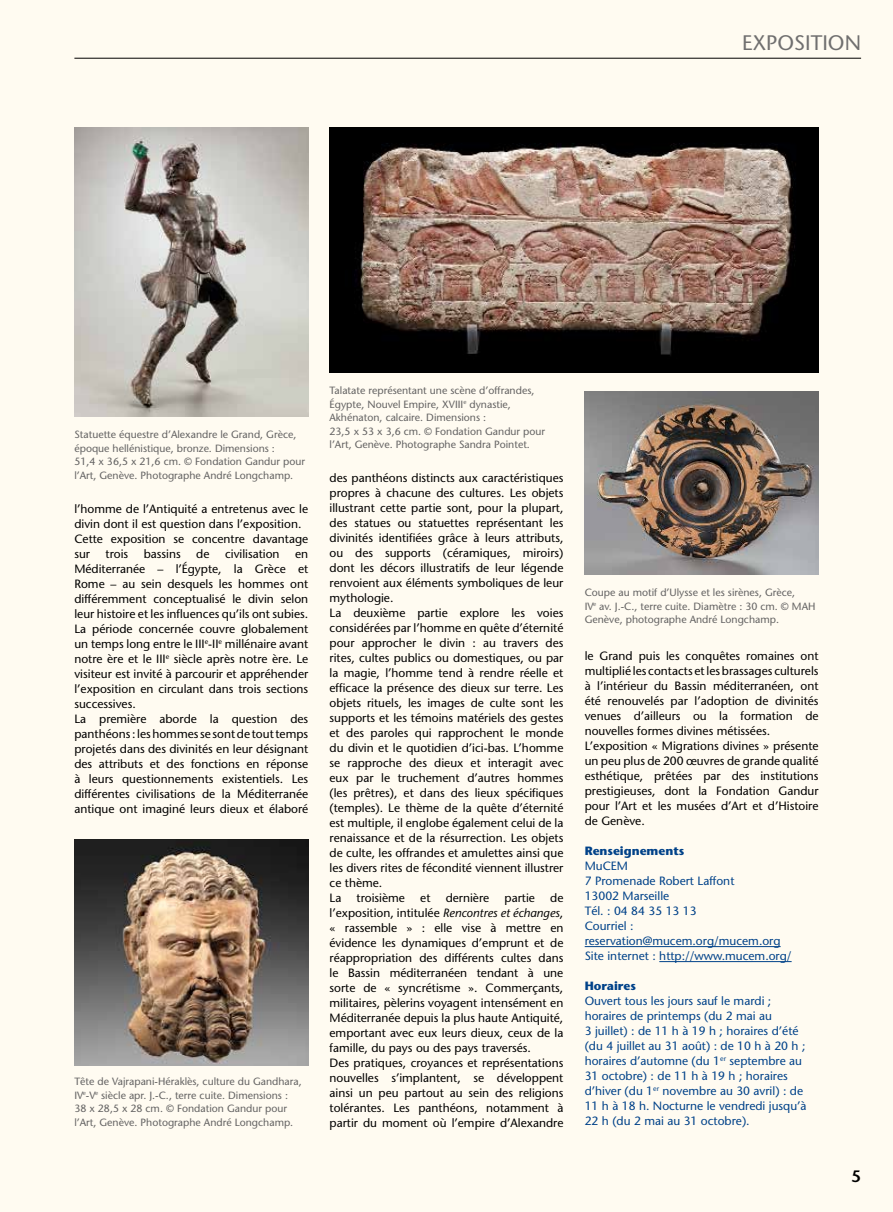
<style>
.page{position:relative;width:893px;height:1212px;background:#fffbf1}
.page>*{position:absolute;margin:0;border:0;box-sizing:border-box;transform-origin:0 0}
.t1{font:21px "Stone Sans";color:#706f6f}
.t2{font:600 16.5px "Stone Sans";color:#000}
.t3{font:12px/15px "Stone Sans";color:#000}
.t4{font:12px/15px "Stone Sans";color:#004289}
.t5{font:700 12px "Stone Sans";color:#004289}
.t6{font:10.5px/13.5px "Stone Sans";color:#646363}
.s1{font-style:italic}
</style>
<div class="page">
<hr style="left:585px;top:946px;width:196px;height:1px;background:#004289">
<hr style="left:659px;top:961px;width:133px;height:1px;background:#004289">
<hr style="left:74px;top:58px;width:787px;height:1px;background:#000">
<img style="left:585px;top:392px;width:234px;height:182px">
<img style="left:74px;top:128px;width:234px;height:289px">
<img style="left:74px;top:840px;width:234px;height:225px">
<img style="left:330px;top:128px;width:489px;height:244px">
<h1 class="t1" style="left:742px;top:30px;width:120px">EXPOSITION</h1>
<p class="t6" style="left:74px;top:428px;width:232px">Statuette équestre d’Alexandre le Grand, Grèce, époque hellénistique, bronze. Dimensions :<br>51,4 x 36,5 x 21,6 cm. © Fondation Gandur pour l’Art, Genève. Photographe André Longchamp.</p>
<p class="t3" style="left:74px;top:501px;width:235px">l’homme de l’Antiquité a entretenus avec le divin dont il est question dans l’exposition.<br>Cette exposition se concentre davantage sur</p>
<p class="t3" style="left:106px;top:546px;width:24px">trois</p>
<p class="t3" style="left:144px;top:546px;width:39px">bassins</p>
<p class="t3" style="left:196px;top:546px;width:15px">de</p>
<p class="t3" style="left:225px;top:546px;width:56px">civilisation</p>
<p class="t3" style="left:74px;top:546px;width:235px;text-indent:221px">en Méditerranée – l’Égypte, la Grèce et Rome – au sein desquels les hommes ont différemment conceptualisé le divin selon leur histoire et les influences qu’ils ont subies.<br>La période concernée couvre globalement un temps long entre le III<sup>e</sup>-II<sup>e</sup> millénaire avant notre ère et le III<sup>e</sup> siècle après notre ère. Le visiteur est invité à parcourir et appréhender l’exposition en circulant dans trois sections successives.<br>La première aborde la question des panthéons: les hommes se sont de tout temps projetés dans des divinités en leur désignant des attributs et des fonctions en réponse à leurs questionnements existentiels. Les différentes civilisations de la Méditerranée antique ont imaginé leurs dieux et élaboré</p>
<p class="t6" style="left:74px;top:1075px;width:229px">Tête de Vajrapani-Héraklès, culture du Gandhara, IV<sup>e</sup>-V<sup>e</sup> siècle apr. J.-C., terre cuite. Dimensions :<br>38 x 28,5 x 28 cm. © Fondation Gandur pour l’Art, Genève. Photographe André Longchamp.</p>
<p class="t6" style="left:330px;top:384px;width:217px">Talatate représentant une scène d’offrandes, Égypte, Nouvel Empire, XVIII<sup>e</sup> dynastie, Akhénaton, calcaire. Dimensions :<br>23,5 x 53 x 3,6 cm. © Fondation Gandur pour l’Art, Genève. Photographe Sandra Pointet.</p>
<p class="t3" style="left:330px;top:470px;width:235px">des panthéons distincts aux caractéristiques propres à chacune des cultures. Les objets illustrant cette partie sont, pour la plupart, des statues ou statuettes représentant les divinités identifiées grâce à leurs attributs, ou des supports (céramiques, miroirs) dont les décors illustratifs de leur légende renvoient aux éléments symboliques de leur mythologie.<br>La deuxième partie explore les voies considérées par l’homme en quête d’éternité pour approcher le divin : au travers des rites, cultes publics ou domestiques, ou par la magie, l’homme tend à rendre réelle et efficace la présence des dieux sur terre. Les objets rituels, les images de culte sont les supports et les témoins matériels des gestes et des paroles qui rapprochent le monde du divin et le quotidien d’ici-bas. L’homme se rapproche des dieux et interagit avec eux par le truchement d’autres hommes (les prêtres), et dans des lieux spécifiques (temples). Le thème de la quête d’éternité est multiple, il englobe également celui de la renaissance et de la résurrection. Les objets de culte, les offrandes et amulettes ainsi que les divers rites de fécondité viennent illustrer ce thème.<br>La</p>
<p class="t3" style="left:357px;top:890px;width:50px">troisième</p>
<p class="t3" style="left:420px;top:890px;width:12px">et</p>
<p class="t3" style="left:446px;top:890px;width:45px">dernière</p>
<p class="t3" style="left:505px;top:890px;width:32px">partie</p>
<p class="t3" style="left:330px;top:890px;width:235px;text-indent:221px">de l’exposition, intitulée <span class="s1">Rencontres et échanges</span>, « rassemble » : elle vise à mettre en évidence les dynamiques d’emprunt et de réappropriation des différents cultes dans le Bassin méditerranéen tendant à une sorte de « syncrétisme ». Commerçants, militaires, pèlerins voyagent intensément en Méditerranée depuis la plus haute Antiquité, emportant avec eux leurs dieux, ceux de la famille, du pays ou des pays traversés.<br>Des pratiques, croyances et représentations nouvelles s’implantent, se développent ainsi un peu partout au sein des religions tolérantes. Les panthéons, notamment à partir du moment où l’empire d’Alexandre</p>
<p class="t6" style="left:585px;top:586px;width:232px">Coupe au motif d’Ulysse et les sirènes, Grèce,<br>IV<sup>e</sup> av. J.-C., terre cuite. Diamètre : 30 cm. © MAH<br>Genève, photographe André Longchamp.</p>
<p class="t3" style="left:585px;top:649px;width:235px">le Grand puis les conquêtes romaines ont multiplié les contacts et les brassages culturels à l’intérieur du Bassin méditerranéen, ont été renouvelés par l’adoption de divinités venues d’ailleurs ou la formation de nouvelles formes divines métissées.<br>L’exposition « Migrations divines » présente un peu plus de 200 œuvres de grande qualité esthétique, prêtées par des institutions prestigieuses, dont la Fondation Gandur pour l’Art et les musées d’Art et d’Histoire de Genève.</p>
<p class="t5" style="left:585px;top:844px;width:101px">Renseignements</p>
<p class="t4" style="left:585px;top:859px;width:208px">MuCEM<br>7 Promenade Robert Laffont<br>13002 Marseille<br>Tél. : 04 84 35 13 13<br>Courriel : reservation@mucem.org/mucem.org<br>Site internet : http://www.mucem.org/</p>
<p class="t5" style="left:585px;top:979px;width:53px">Horaires</p>
<p class="t4" style="left:585px;top:994px;width:223px">Ouvert tous les jours sauf le mardi ; horaires de printemps (du 2 mai au<br>3 juillet) : de 11 h à 19 h ; horaires d’été (du 4 juillet au 31 août) : de 10 h à 20 h ; horaires d’automne (du 1<sup>er</sup> septembre au 31 octobre) : de 11 h à 19 h ; horaires d’hiver (du 1<sup>er</sup> novembre au 30 avril) : de 11 h à 18 h. Nocturne le vendredi jusqu’à 22 h (du 2 mai au 31 octobre).</p>
<h2 class="t2" style="left:852px;top:1166px;width:11px">5</h2>
</div>
